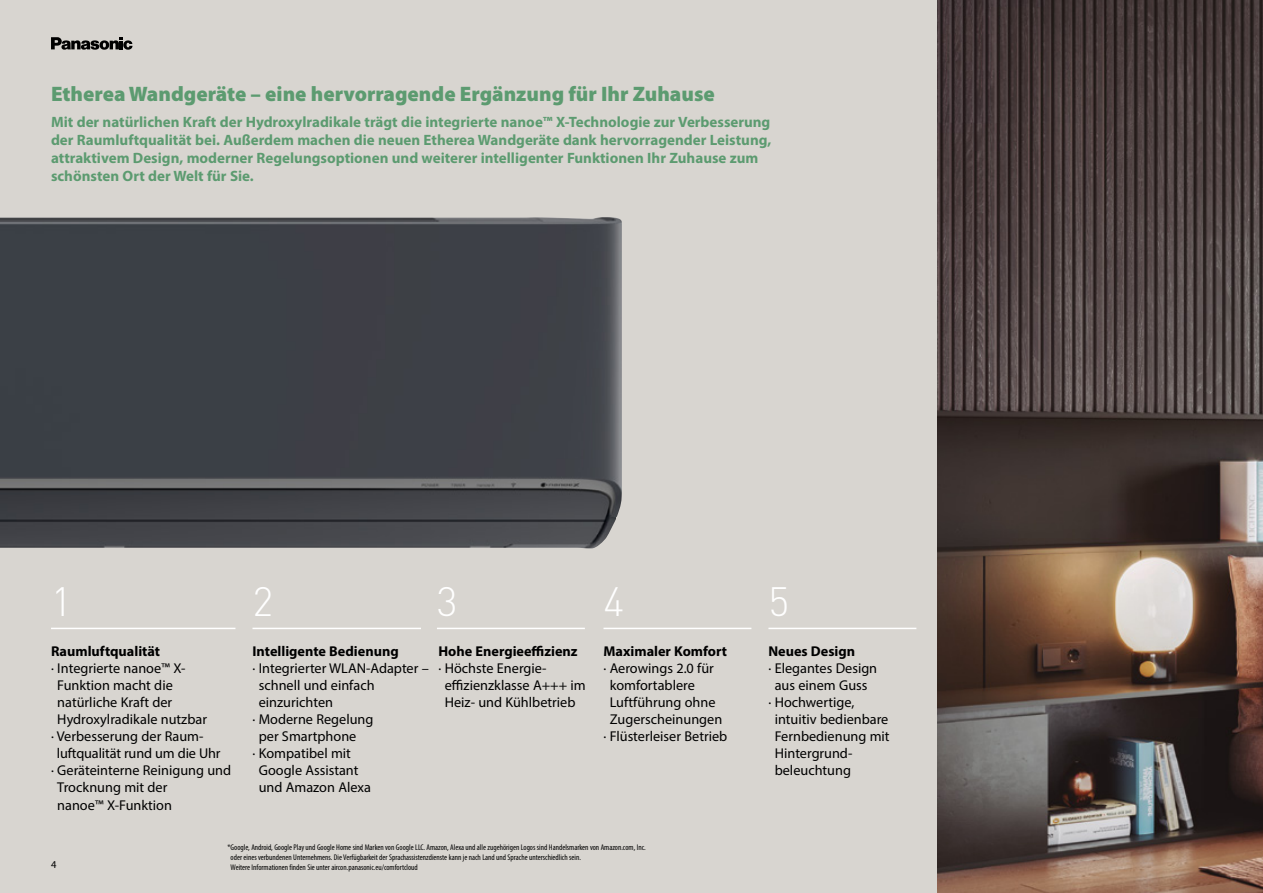
<style>
.page{position:relative;width:1263px;height:893px;background:#d8d5d0}
.page>*{position:absolute;margin:0;border:0;box-sizing:border-box;transform-origin:0 0}
._00_20_HEADLINE_9_5B{font:300 40.5px "DIN Pro";color:#fff}
._00_20_HEADLINE_20B{font:900 21px "Myriad Pro";color:#5c9b70}
._03_TABLE_TEXT_6M{font:700 15px/18px "Myriad Pro";color:#5c9b70}
._03_TABLE_TEXT_6M-2{font:14.25px/17.1px "Myriad Pro";color:#000}
._03_TABLE_TEXT_6M-3{font:700 14.25px "Myriad Pro";color:#000}
.t1{font:10.5px "Myriad Pro";color:#000}
._01_20_TEXT_5_5M{font:condensed 8.25px/9.9px "Myriad Pro";color:#000}
</style>
<div class="page">
<img style="left:0;top:217px;width:622px;height:332px">
<img style="left:938px;top:0;width:325px;height:893px">
<hr style="left:51px;top:628px;width:184px;height:1px;background:#fff">
<hr style="left:252px;top:628px;width:169px;height:1px;background:#fff">
<hr style="left:768px;top:628px;width:148px;height:1px;background:#fff">
<hr style="left:603px;top:628px;width:148px;height:1px;background:#fff">
<hr style="left:437px;top:628px;width:148px;height:1px;background:#fff">
<svg style="left:51px;top:37px;width:82px;height:13px"></svg>
<p class="_00_20_HEADLINE_20B" style="left:51px;top:80px;width:665px">Etherea Wandgeräte – eine hervorragende Ergänzung für Ihr Zuhause</p>
<p class="_03_TABLE_TEXT_6M" style="left:51px;top:113px;width:722px">Mit der natürlichen Kraft der Hydroxylradikale trägt die integrierte nanoe™ X-Technologie zur Verbesserung der Raumluftqualität bei. Außerdem machen die neuen Etherea Wandgeräte dank hervorragender Leistung, attraktivem Design, moderner Regelungsoptionen und weiterer intelligenter Funktionen Ihr Zuhause zum schönsten Ort der Welt für Sie.</p>
<p class="_00_20_HEADLINE_9_5B" style="left:51px;top:571px;width:22px">1</p>
<p class="_00_20_HEADLINE_9_5B" style="left:252px;top:571px;width:22px">2</p>
<p class="_00_20_HEADLINE_9_5B" style="left:437px;top:571px;width:22px">3</p>
<p class="_00_20_HEADLINE_9_5B" style="left:603px;top:571px;width:22px">4</p>
<p class="_00_20_HEADLINE_9_5B" style="left:768px;top:571px;width:22px">5</p>
<p class="_03_TABLE_TEXT_6M-3" style="left:51px;top:641px;width:111px">Raumluftqualität</p>
<p class="_03_TABLE_TEXT_6M-2" style="left:57px;top:659px;width:151px;text-indent:-6px">· Integrierte nanoe™ X-<br>Funktion macht die natürliche Kraft der<br>Hydroxylradikale nutzbar</p>
<p class="_03_TABLE_TEXT_6M-2" style="left:57px;top:728px;width:165px;text-indent:-6px">· Verbesserung der Raum&shy;luftqualität rund um die Uhr</p>
<p class="_03_TABLE_TEXT_6M-2" style="left:57px;top:762px;width:175px;text-indent:-6px">· Geräteinterne Reinigung und<br>Trocknung mit der<br>nanoe™ X-Funktion</p>
<p class="_03_TABLE_TEXT_6M-3" style="left:438px;top:641px;width:141px">Hohe Energieeffizienz</p>
<p class="_03_TABLE_TEXT_6M-2" style="left:445px;top:659px;width:142px;text-indent:-6px">· Höchste Energie&shy;effizienzklasse A+++ im<br>Heiz- und Kühlbetrieb</p>
<p class="_03_TABLE_TEXT_6M-3" style="left:603px;top:641px;width:125px">Maximaler Komfort</p>
<p class="_03_TABLE_TEXT_6M-2" style="left:610px;top:659px;width:114px;text-indent:-6px">· Aerowings 2.0 für komfortablere<br>Luftführung ohne<br>Zugerscheinungen</p>
<p class="_03_TABLE_TEXT_6M-2" style="left:603px;top:728px;width:125px">· Flüsterleiser Betrieb</p>
<p class="_03_TABLE_TEXT_6M-3" style="left:252px;top:641px;width:148px">Intelligente Bedienung</p>
<p class="_03_TABLE_TEXT_6M-2" style="left:259px;top:659px;width:172px;text-indent:-6px">· Integrierter WLAN-Adapter – schnell und einfach einzurichten</p>
<p class="_03_TABLE_TEXT_6M-2" style="left:259px;top:710px;width:116px;text-indent:-6px">· Moderne Regelung per Smartphone</p>
<p class="_03_TABLE_TEXT_6M-2" style="left:259px;top:745px;width:114px;text-indent:-6px">· Kompatibel mit<br>Google Assistant und Amazon Alexa</p>
<p class="_03_TABLE_TEXT_6M-3" style="left:768px;top:641px;width:88px">Neues Design</p>
<p class="_03_TABLE_TEXT_6M-2" style="left:768px;top:659px;width:110px;text-align:center">· Elegantes Design aus einem Guss</p>
<p class="_03_TABLE_TEXT_6M-2" style="left:775px;top:693px;width:116px;text-indent:-6px">· Hochwertige, intuitiv bedienbare<br>Fernbedienung mit<br>Hintergrund&shy;beleuchtung</p>
<p class="_01_20_TEXT_5_5M" style="left:231px;top:842px;width:417px;text-indent:-3px">*Google, Android, Google Play und Google Home sind Marken von Google LLC. Amazon, Alexa und alle zugehörigen Logos sind Handelsmarken von Amazon.com, Inc. oder eines verbundenen Unternehmens. Die Verfügbarkeit der Sprachassistenzdienste kann je nach Land und Sprache unterschiedlich sein.</p>
<p class="t1" style="left:51px;top:858px;width:7px">4</p>
<p class="_01_20_TEXT_5_5M" style="left:231px;top:862px;width:189px">Weitere Informationen finden Sie unter aircon.panasonic.eu/comfortcloud</p>
</div>
